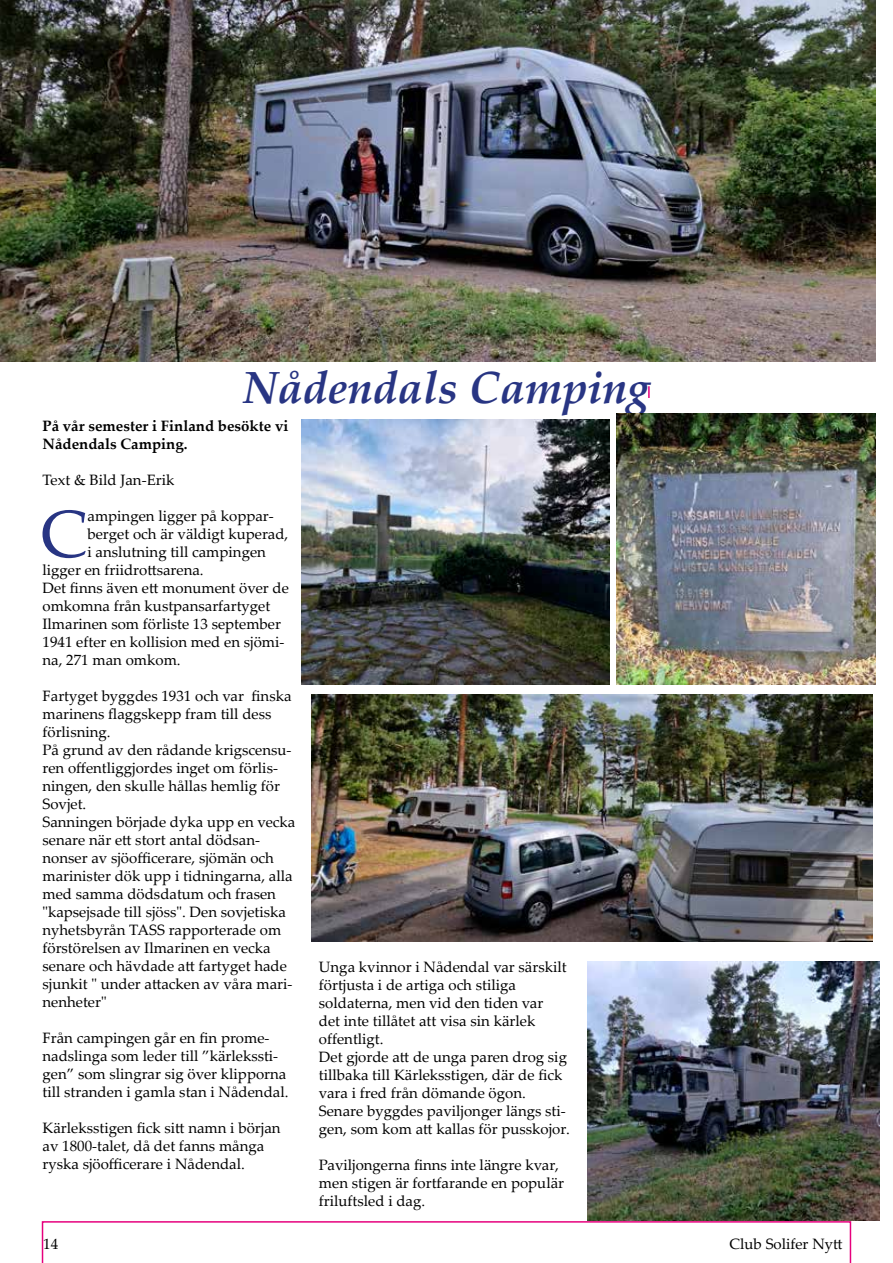
<style>
.page{position:relative;width:893px;height:1263px;background:#fff}
.page>*{position:absolute;margin:0;border:0;box-sizing:border-box;transform-origin:0 0}
.t1{font:66.75px "Palatino Linotype";color:#283583}
.t2{font:italic 700 45px "Palatino Linotype";color:#283583}
.t3{font:15px/18px "Palatino Linotype";color:#000}
.t4{font:700 15px/18px "Palatino Linotype";color:#000}
</style>
<div class="page">
<svg style="left:42px;top:1221px;width:809px;height:42px"></svg>
<svg style="left:648px;top:386px;width:2px;height:12px"></svg>
<img style="left:0;top:0;width:876px;height:361px">
<img style="left:617px;top:414px;width:259px;height:270px">
<img style="left:302px;top:420px;width:307px;height:264px">
<img style="left:311px;top:695px;width:562px;height:246px">
<img style="left:588px;top:961px;width:291px;height:259px">
<h2 class="t2" style="left:243px;top:356px;width:409px">Nådendals Camping</h2>
<p class="t4" style="left:43px;top:416px;width:247px">På vår semester i Finland besökte vi<br>Nådendals Camping.</p>
<p class="t3" style="left:43px;top:470px;width:133px">Text &amp; Bild Jan-Erik</p>
<h1 class="t1" style="left:40px;top:487px;width:49px">C</h1>
<p class="t3" style="left:87px;top:506px;width:188px">ampingen ligger på koppar-</p>
<p class="t3" style="left:87px;top:524px;width:202px">berget och är väldigt kuperad,</p>
<p class="t3" style="left:87px;top:542px;width:180px">i anslutning till campingen</p>
<p class="t3" style="left:43px;top:560px;width:163px">ligger en friidrottsarena.</p>
<p class="t3" style="left:43px;top:578px;width:248px">Det finns även ett monument över de</p>
<p class="t3" style="left:43px;top:596px;width:229px">omkomna från kustpansarfartyget</p>
<p class="t3" style="left:43px;top:614px;width:240px">Ilmarinen som förliste 13 september</p>
<p class="t3" style="left:43px;top:632px;width:244px">1941 efter en kollision med en sjömi-</p>
<p class="t3" style="left:43px;top:650px;width:140px">na, 271 man omkom.</p>
<p class="t3" style="left:43px;top:686px;width:254px">Fartyget byggdes 1931 och var finska marinens flaggskepp fram till dess förlisning.<br>På grund av den rådande krigscensu&shy;ren offentliggjordes inget om förlis&shy;ningen, den skulle hållas hemlig för<br>Sovjet.<br>Sanningen började dyka upp en vecka senare när ett stort antal dödsan&shy;nonser av sjöofficerare, sjömän och marinister dök upp i tidningarna, alla med samma dödsdatum och frasen "kapsejsade till sjöss". Den sovjetiska nyhetsbyrån TASS rapporterade om förstörelsen av Ilmarinen en vecka senare och hävdade att fartyget hade sjunkit " under attacken av våra mari&shy;nenheter"</p>
<p class="t3" style="left:43px;top:1028px;width:247px">Från campingen går en fin prome&shy;nadslinga som leder till ”kärlekssti&shy;gen” som slingrar sig över klipporna till stranden i gamla stan i Nådendal.</p>
<p class="t3" style="left:43px;top:1118px;width:240px">Kärleksstigen fick sitt namn i början av 1800-talet, då det fanns många ryska sjöofficerare i Nådendal.</p>
<p class="t3" style="left:319px;top:957px;width:253px">Unga kvinnor i Nådendal var särskilt förtjusta i de artiga och stiliga soldaterna, men vid den tiden var<br>det inte tillåtet att visa sin kärlek offentligt.<br>Det gjorde att de unga paren drog sig tillbaka till Kärleksstigen, där de fick vara i fred från dömande ögon.<br>Senare byggdes paviljonger längs sti&shy;gen, som kom att kallas för pusskojor.</p>
<p class="t3" style="left:319px;top:1155px;width:247px">Paviljongerna finns inte längre kvar, men stigen är fortfarande en populär friluftsled i dag.</p>
<p class="t3" style="left:43px;top:1235px;width:16px">14</p>
<p class="t3" style="left:730px;top:1235px;width:114px">Club Solifer Nytt</p>
</div>
